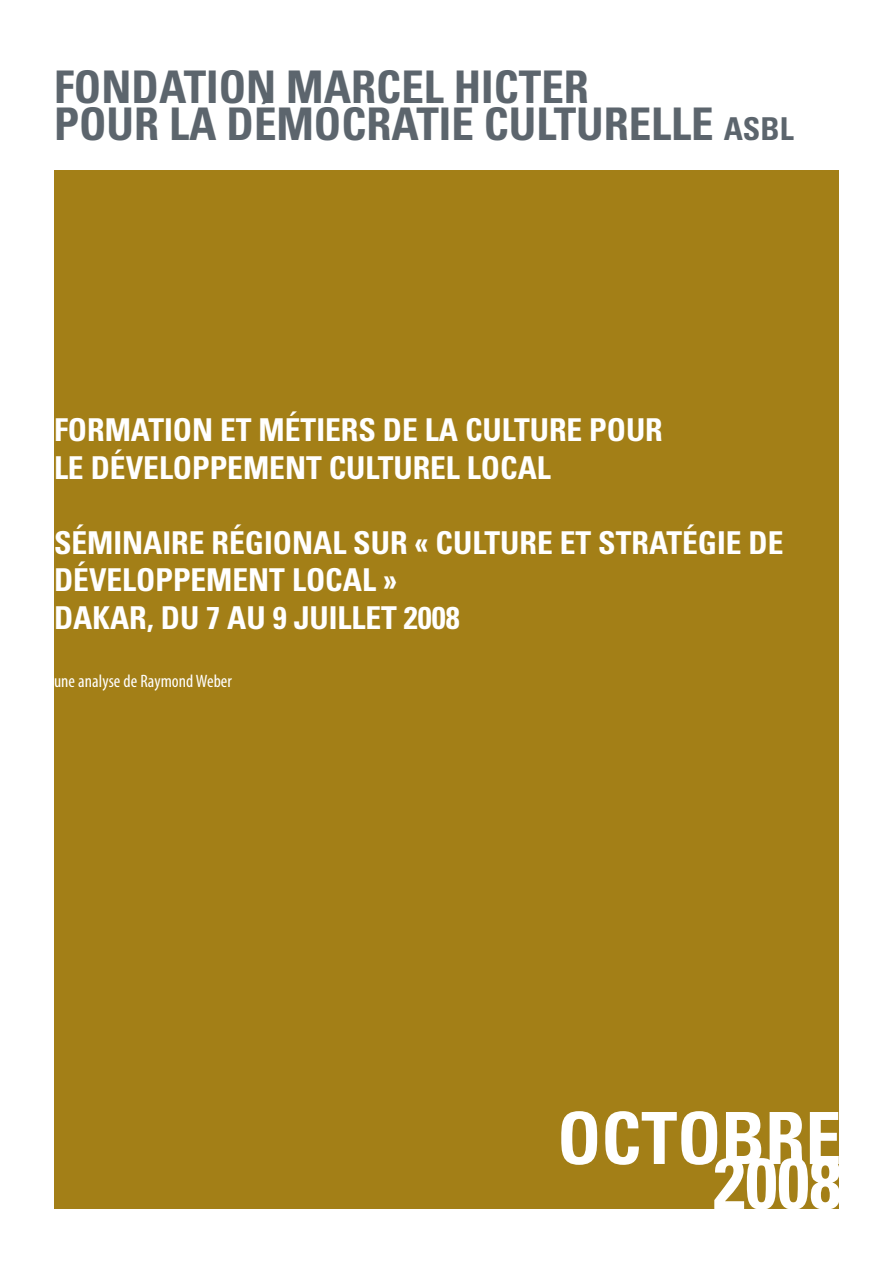
<style>
.page{position:relative;width:893px;height:1263px;background:#fff}
.page>*{position:absolute;margin:0;border:0;box-sizing:border-box;transform-origin:0 0}
.t1{font:700 condensed 72px "Univers";color:#fff}
.Titre_analyse_drapeau{font:700 condensed 45px "Univers";color:#5c656d}
.Titre_analyse_drapeau-2{font:700 condensed 31.5px "Univers";color:#fff}
.Titre_analyse_drapeau-3{font:condensed 18px "Myriad Pro";letter-spacing:.005em;color:#fff}
.s1{font-size:31.5px}
</style>
<div class="page">
<div style="left:54px;top:170px;width:785px;height:1039px;background:#a37f17"></div>
<p class="Titre_analyse_drapeau" style="left:54px;top:59px;width:536px">FONDATION MARCEL HICTER</p>
<p class="Titre_analyse_drapeau" style="left:54px;top:97px;width:741px">POUR LA DÉMOCRATIE CULTURELLE <span class="s1">ASBL</span></p>
<p class="Titre_analyse_drapeau-2" style="left:54px;top:411px;width:610px">FORMATION ET MÉTIERS DE LA CULTURE POUR</p>
<p class="Titre_analyse_drapeau-2" style="left:54px;top:448px;width:498px">LE DÉVELOPPEMENT CULTUREL LOCAL</p>
<p class="Titre_analyse_drapeau-2" style="left:54px;top:523px;width:731px">SÉMINAIRE RÉGIONAL SUR « CULTURE ET STRATÉGIE DE</p>
<p class="Titre_analyse_drapeau-2" style="left:54px;top:561px;width:344px">DÉVELOPPEMENT LOCAL »</p>
<p class="Titre_analyse_drapeau-2" style="left:54px;top:598px;width:407px">DAKAR, DU 7 AU 9 JUILLET 2008</p>
<p class="Titre_analyse_drapeau-3" style="left:54px;top:671px;width:180px">une analyse de Raymond Weber</p>
<p class="t1" style="left:557px;top:1094px;width:286px">OCTOBRE</p>
<p class="t1" style="left:713px;top:1139px;width:129px">2008</p>
</div>
